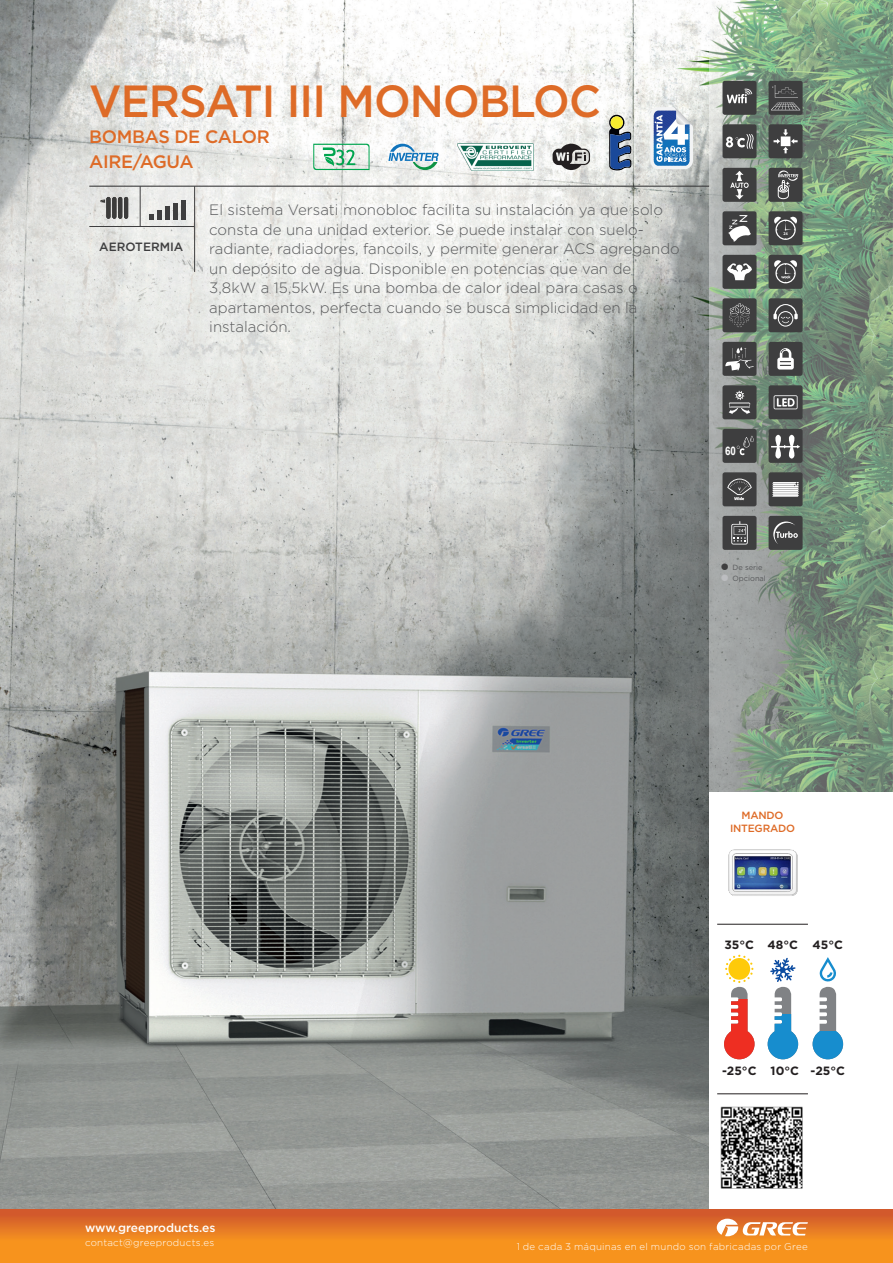
<style>
.page{position:relative;width:893px;height:1263px;background:#fff}
.page>*{position:absolute;margin:0;border:0;box-sizing:border-box;transform-origin:0 0}
.nombre_producto{font:500 45px "Gotham";letter-spacing:-.02em;color:#de6b27;scale:.96 1}
.subtitulos{font:500 18px/25.5px "Gotham";letter-spacing:-.02em;color:#de6b27}
.texto_general{font:300 15px/19.5px "Gotham";color:#57585a}
.termometro{font:700 12px "Gotham";color:#231f20}
.t1{font:500 12px "Gotham";color:#fff}
.gama_mini{font:500 12px "Gotham";color:#3e3e3f}
.t2{font:700 11.85px "Arial";color:#fff;scale:.83 1}
.Apartado_mandos_TITU{font:500 10.5px/13.5px "Gotham";letter-spacing:-.02em;color:#de6b27;text-align:center}
.t3{font:300 9.75px "Gotham";letter-spacing:.025em;color:#fff}
.pies_tabla{font:7.5px/10.5px "Gotham";color:#57585a}
</style>
<div class="page">
<img style="left:0;top:0;width:709px;height:1210px">
<svg style="left:709px;top:0;width:184px;height:792px;background:#849d87"></svg>
<hr style="left:717px;top:924px;width:91px;height:1px;background:#231f20">
<hr style="left:717px;top:1093px;width:91px;height:1px;background:#231f20">
<div style="left:722px;top:81px;width:34px;height:34px;background:#3e3e3f;border-radius:2px"></div>
<svg style="left:727px;top:89px;width:25px;height:14px"></svg>
<div style="left:722px;top:124px;width:34px;height:34px;background:#3e3e3f;border-radius:2px"></div>
<svg style="left:726px;top:134px;width:28px;height:15px"></svg>
<div style="left:722px;top:168px;width:34px;height:34px;background:#3e3e3f;border-radius:2px"></div>
<svg style="left:730px;top:171px;width:19px;height:28px"></svg>
<div style="left:722px;top:211px;width:34px;height:34px;background:#3e3e3f;border-radius:2px"></div>
<svg style="left:728px;top:215px;width:23px;height:27px"></svg>
<div style="left:722px;top:255px;width:34px;height:34px;background:#3e3e3f;border-radius:2px"></div>
<svg style="left:727px;top:263px;width:25px;height:17px"></svg>
<div style="left:722px;top:298px;width:34px;height:34px;background:#3e3e3f;border-radius:2px"></div>
<svg style="left:729px;top:303px;width:21px;height:24px"></svg>
<div style="left:722px;top:342px;width:34px;height:34px;background:#3e3e3f;border-radius:2px"></div>
<svg style="left:725px;top:347px;width:29px;height:23px"></svg>
<div style="left:722px;top:385px;width:34px;height:34px;background:#3e3e3f;border-radius:2px"></div>
<svg style="left:729px;top:390px;width:21px;height:24px"></svg>
<div style="left:722px;top:429px;width:34px;height:34px;background:#3e3e3f;border-radius:2px"></div>
<svg style="left:737px;top:436px;width:17px;height:19px"></svg>
<div style="left:722px;top:472px;width:34px;height:34px;background:#3e3e3f;border-radius:2px"></div>
<svg style="left:727px;top:479px;width:25px;height:21px"></svg>
<div style="left:722px;top:516px;width:34px;height:34px;background:#3e3e3f;border-radius:2px"></div>
<svg style="left:731px;top:521px;width:17px;height:23px"></svg>
<div style="left:769px;top:81px;width:34px;height:34px;background:#3e3e3f;border-radius:2px"></div>
<svg style="left:771px;top:85px;width:29px;height:25px"></svg>
<div style="left:769px;top:124px;width:34px;height:34px;background:#3e3e3f;border-radius:2px"></div>
<svg style="left:774px;top:129px;width:24px;height:24px"></svg>
<div style="left:769px;top:168px;width:34px;height:34px;background:#3e3e3f;border-radius:2px"></div>
<svg style="left:778px;top:171px;width:20px;height:28px"></svg>
<div style="left:769px;top:211px;width:34px;height:34px;background:#3e3e3f;border-radius:2px"></div>
<svg style="left:774px;top:217px;width:23px;height:23px"></svg>
<div style="left:769px;top:255px;width:34px;height:34px;background:#3e3e3f;border-radius:2px"></div>
<svg style="left:774px;top:260px;width:23px;height:23px"></svg>
<div style="left:769px;top:298px;width:34px;height:34px;background:#3e3e3f;border-radius:2px"></div>
<svg style="left:773px;top:304px;width:25px;height:23px"></svg>
<div style="left:769px;top:342px;width:34px;height:34px;background:#3e3e3f;border-radius:2px"></div>
<svg style="left:777px;top:348px;width:17px;height:21px"></svg>
<div style="left:769px;top:385px;width:34px;height:34px;background:#3e3e3f;border-radius:2px"></div>
<svg style="left:774px;top:395px;width:24px;height:14px"></svg>
<div style="left:769px;top:429px;width:34px;height:34px;background:#3e3e3f;border-radius:2px"></div>
<svg style="left:771px;top:435px;width:29px;height:24px"></svg>
<div style="left:769px;top:472px;width:34px;height:34px;background:#3e3e3f;border-radius:2px"></div>
<svg style="left:772px;top:482px;width:27px;height:15px"></svg>
<div style="left:769px;top:516px;width:34px;height:34px;background:#3e3e3f;border-radius:2px"></div>
<svg style="left:773px;top:521px;width:25px;height:23px"></svg>
<hr style="left:106px;top:197px;width:4px;height:22px;background:#3c3c3b;border-radius:2px">
<hr style="left:112px;top:197px;width:4px;height:22px;background:#3c3c3b;border-radius:2px">
<hr style="left:124px;top:197px;width:4px;height:22px;background:#3c3c3b;border-radius:2px">
<hr style="left:118px;top:197px;width:4px;height:22px;background:#3c3c3b;border-radius:2px">
<svg style="left:100px;top:199px;width:5px;height:4px"></svg>
<hr style="left:89px;top:186px;width:620px;height:1px;background:#3e3e3f">
<svg style="left:149px;top:214px;width:5px;height:6px"></svg>
<div style="left:157px;top:210px;width:5px;height:10px;background:#3e3e3f"></div>
<div style="left:165px;top:207px;width:5px;height:13px;background:#3e3e3f"></div>
<div style="left:173px;top:203px;width:5px;height:17px;background:#3e3e3f"></div>
<div style="left:181px;top:200px;width:5px;height:20px;background:#3e3e3f"></div>
<hr style="left:140px;top:186px;width:1px;height:40px;background:#3e3e3f">
<hr style="left:194px;top:186px;width:1px;height:86px;background:#3e3e3f">
<hr style="left:89px;top:226px;width:105px;height:1px;background:#3e3e3f">
<svg style="left:724px;top:955px;width:30px;height:104px"></svg>
<svg style="left:768px;top:958px;width:30px;height:101px"></svg>
<svg style="left:813px;top:957px;width:30px;height:102px"></svg>
<img style="left:728px;top:849px;width:70px;height:47px">
<svg style="left:313px;top:144px;width:57px;height:26px"></svg>
<svg style="left:388px;top:144px;width:51px;height:26px"></svg>
<img style="left:457px;top:144px;width:77px;height:26px">
<svg style="left:553px;top:144px;width:37px;height:26px"></svg>
<svg style="left:609px;top:115px;width:22px;height:55px"></svg>
<div style="left:610px;top:116px;width:13px;height:13px;background:#f7ec2f;border-radius:50%"></div>
<svg style="left:650px;top:107px;width:43px;height:62px"></svg>
<img style="left:721px;top:1106px;width:82px;height:83px">
<svg style="left:0;top:1210px;width:893px;height:53px;background:#ea7f22"></svg>
<svg style="left:717px;top:1219px;width:91px;height:17px"></svg>
<svg style="left:721px;top:563px;width:7px;height:18px"></svg>
<p class="nombre_producto" style="left:89px;top:72px;width:535px">VERSATI III MONOBLOC</p>
<p class="subtitulos" style="left:89px;top:123px;width:182px">BOMBAS DE CALOR<br>AIRE/AGUA</p>
<p class="texto_general" style="left:209px;top:200px;width:472px">El sistema Versati monobloc facilita su instalación ya que solo consta de una unidad exterior. Se puede instalar con suelo&shy;radiante, radiadores, fancoils, y permite generar ACS agregando un depósito de agua. Disponible en potencias que van de 3,8kW a 15,5kW. Es una bomba de calor ideal para casas o apartamentos, perfecta cuando se busca simplicidad en la instalación.</p>
<p class="gama_mini" style="left:99px;top:239px;width:86px">AEROTERMIA</p>
<p class="t2" style="left:725px;top:443px;width:15px">60</p>
<p class="pies_tabla" style="left:732px;top:562px;width:35px">De serie<br>Opcional</p>
<p class="t1" style="left:85px;top:1221px;width:132px">www.greeproducts.es</p>
<p class="Apartado_mandos_TITU" style="left:730px;top:808px;width:67px">MANDO<br>INTEGRADO</p>
<p class="termometro" style="left:724px;top:937px;width:31px">35°C</p>
<p class="termometro" style="left:767px;top:937px;width:32px">48°C</p>
<p class="termometro" style="left:813px;top:937px;width:32px">45°C</p>
<p class="termometro" style="left:722px;top:1063px;width:36px">-25°C</p>
<p class="termometro" style="left:771px;top:1063px;width:30px">10°C</p>
<p class="termometro" style="left:811px;top:1063px;width:36px">-25°C</p>
<p class="t3" style="left:85px;top:1237px;width:131px">contact@greeproducts.es</p>
<p class="t3" style="left:517px;top:1241px;width:293px">1 de cada 3 máquinas en el mundo son fabricadas por Gree</p>
</div>
